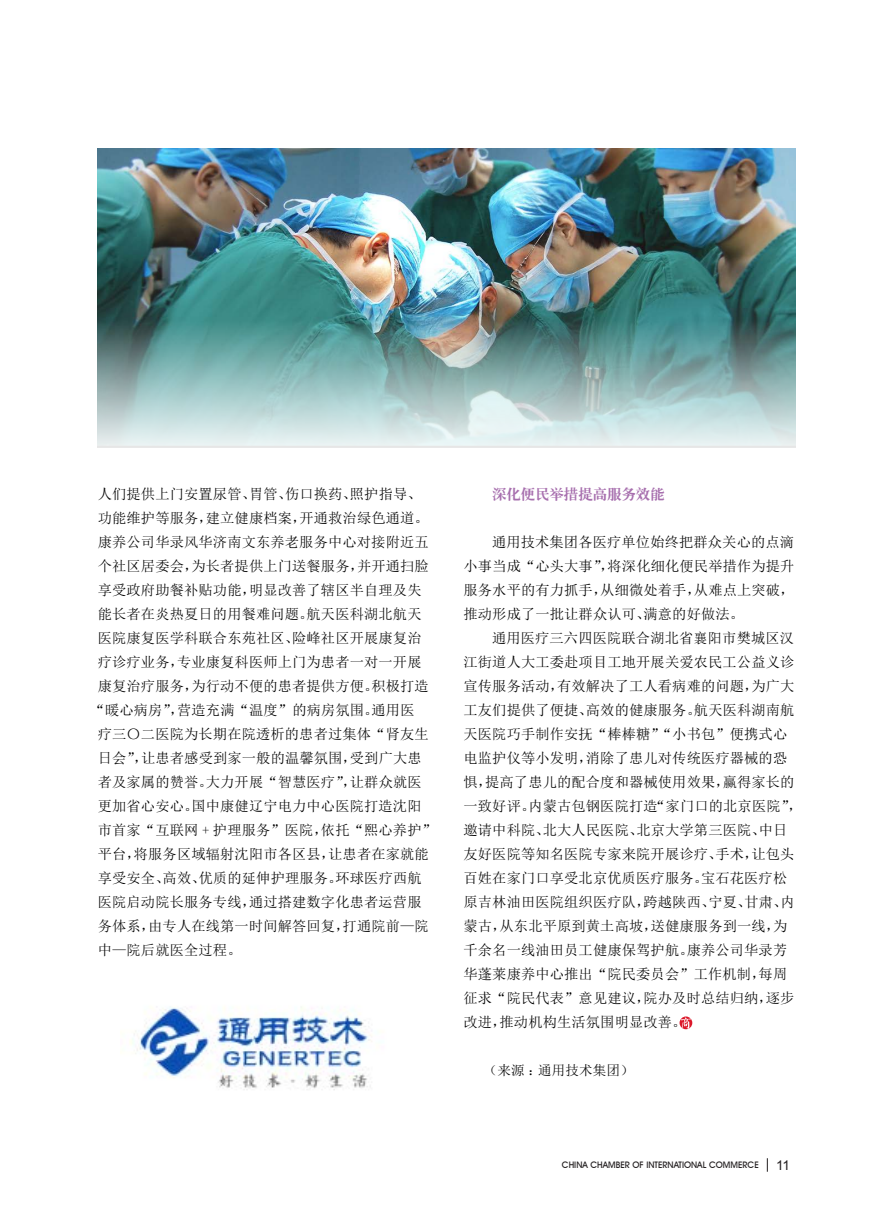
<style>
.page{position:relative;width:893px;height:1212px;background:#fff}
.page>*{position:absolute;margin:0;border:0;box-sizing:border-box;transform-origin:0 0}
.正文{font:14.25px/24px "Sim Sun";letter-spacing:.01em;color:#000;text-align:justify}
.正文-2{font:14.25px "CT Lao Song SJ";letter-spacing:.01em;color:#a76fae}
.正文-3{font:13.5px "Sim Sun";letter-spacing:.01em;color:#000}
.t1{font:13.5px "Arial";color:#231f20}
.t2{font:500 9px "Avant Garde IT Cby BT";color:#231f20}
</style>
<div class="page">
<svg style="left:767px;top:1158px;width:1px;height:14px"></svg>
<svg style="left:679px;top:1016px;width:13px;height:13px"></svg>
<img style="left:98px;top:148px;width:697px;height:299px">
<img style="left:130px;top:1007px;width:242px;height:83px">
<p class="正文" style="left:98px;top:482px;width:325px">人们提供上门安置尿管、胃管、伤口换药、照护指导、</p>
<p class="正文" style="left:98px;top:506px;width:333px">功能维护等服务，建立健康档案，开通救治绿色通道。</p>
<p class="正文" style="left:98px;top:530px;width:332px">康养公司华录风华济南文东养老服务中心对接附近五</p>
<p class="正文" style="left:98px;top:554px;width:333px">个社区居委会，为长者提供上门送餐服务，并开通扫脸</p>
<p class="正文" style="left:98px;top:578px;width:325px">享受政府助餐补贴功能，明显改善了辖区半自理及失</p>
<p class="正文" style="left:98px;top:602px;width:325px">能长者在炎热夏日的用餐难问题。航天医科湖北航天</p>
<p class="正文" style="left:98px;top:626px;width:325px">医院康复医学科联合东苑社区、险峰社区开展康复治</p>
<p class="正文" style="left:98px;top:650px;width:325px">疗诊疗业务，专业康复科医师上门为患者一对一开展</p>
<p class="正文" style="left:98px;top:674px;width:333px">康复治疗服务，为行动不便的患者提供方便。积极打造</p>
<p class="正文" style="left:91px;top:698px;width:325px">“暖心病房”，营造充满“温度”的病房氛围。通用医</p>
<p class="正文" style="left:98px;top:722px;width:332px">疗三〇二医院为长期在院透析的患者过集体“肾友生</p>
<p class="正文" style="left:98px;top:746px;width:325px">日会”，让患者感受到家一般的温馨氛围，受到广大患</p>
<p class="正文" style="left:98px;top:770px;width:325px">者及家属的赞誉。大力开展“智慧医疗”，让群众就医</p>
<p class="正文" style="left:98px;top:794px;width:325px">更加省心安心。国中康健辽宁电力中心医院打造沈阳</p>
<p class="正文" style="left:98px;top:818px;width:340px">市首家“互联网 + 护理服务”医院，依托“熙心养护”</p>
<p class="正文" style="left:98px;top:842px;width:333px">平台，将服务区域辐射沈阳市各区县，让患者在家就能</p>
<p class="正文" style="left:98px;top:866px;width:325px">享受安全、高效、优质的延伸护理服务。环球医疗西航</p>
<p class="正文" style="left:98px;top:890px;width:325px">医院启动院长服务专线，通过搭建数字化患者运营服</p>
<p class="正文" style="left:98px;top:914px;width:333px">务体系，由专人在线第一时间解答回复，打通院前—院</p>
<p class="正文" style="left:98px;top:938px;width:145px">中—院后就医全过程。</p>
<p class="正文-2" style="left:492px;top:487px;width:174px">深化便民举措提高服务效能</p>
<p class="正文" style="left:463px;top:530px;width:333px;text-indent:28px">通用技术集团各医疗单位始终把群众关心的点滴小事当成“心头大事”，将深化细化便民举措作为提升服务水平的有力抓手，从细微处着手，从难点上突破，推动形成了一批让群众认可、满意的好做法。</p>
<p class="正文" style="left:463px;top:626px;width:340px;text-align:left;text-indent:28px">通用医疗三六四医院联合湖北省襄阳市樊城区汉江街道人大工委赴项目工地开展关爱农民工公益义诊宣传服务活动，有效解决了工人看病难的问题，为广大工友们提供了便捷、高效的健康服务。航天医科湖南航天医院巧手制作安抚“棒棒糖”“小书包”便携式心电监护仪等小发明，消除了患儿对传统医疗器械的恐惧，提高了患儿的配合度和器械使用效果，赢得家长的一致好评。内蒙古包钢医院打造“家门口的北京医院”，邀请中科院、北大人民医院、北京大学第三医院、中日友好医院等知名医院专家来院开展诊疗、手术，让包头百姓在家门口享受北京优质医疗服务。宝石花医疗松原吉林油田医院组织医疗队，跨越陕西、宁夏、甘肃、内蒙古，从东北平原到黄土高坡，送健康服务到一线，为千余名一线油田员工健康保驾护航。康养公司华录芳华蓬莱康养中心推出“院民委员会”工作机制，每周征求“院民代表”意见建议，院办及时总结归纳，逐步改进，推动机构生活氛围明显改善。</p>
<p class="正文-3" style="left:484px;top:1063px;width:151px">（来源：通用技术集团）</p>
<p class="t2" style="left:562px;top:1159px;width:198px">CHINA CHAMBER OF INTERNATIONAL COMMERCE</p>
<p class="t1" style="left:776px;top:1156px;width:16px">11</p>
</div>
